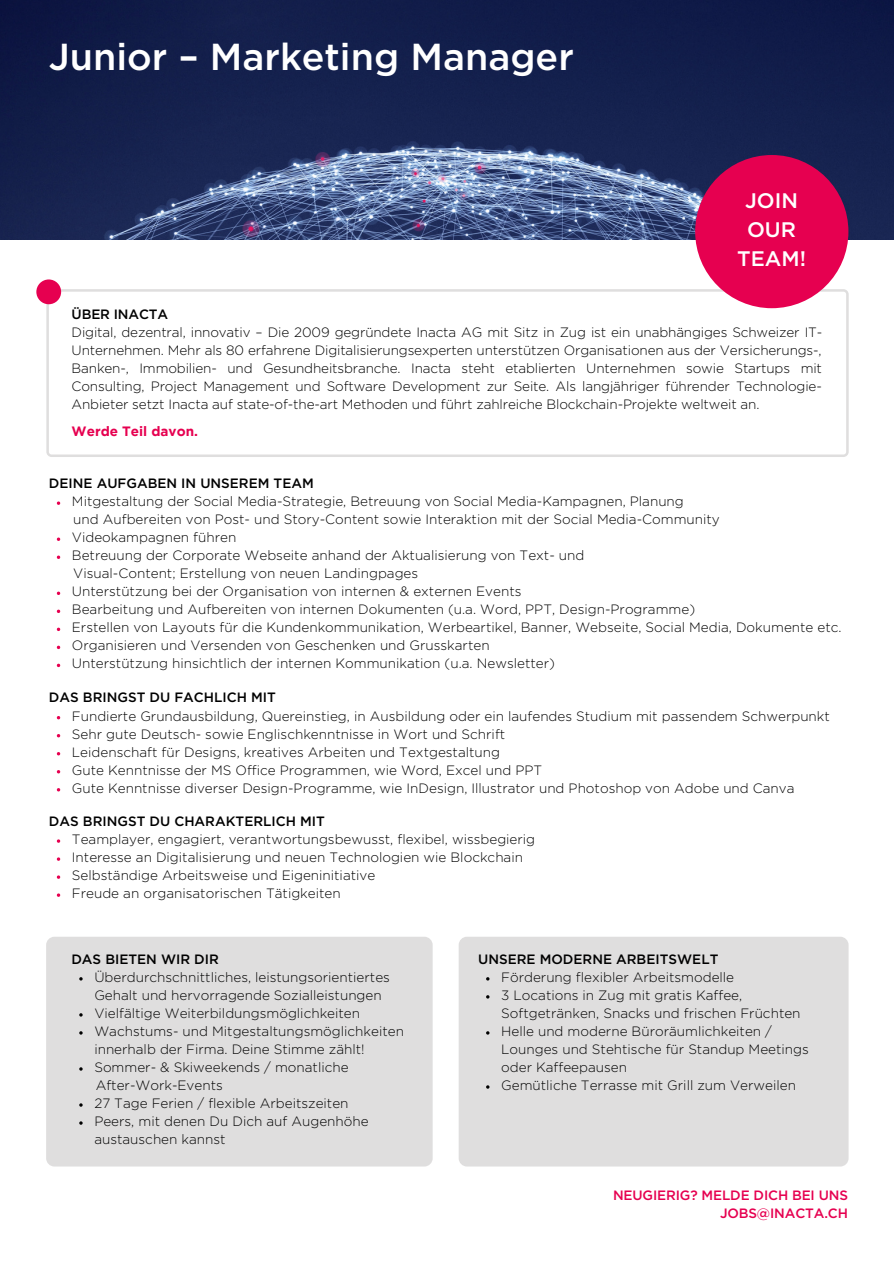
<style>
.page{position:relative;width:894px;height:1264px;background:#fff}
.page>*{position:absolute;margin:0;border:0;box-sizing:border-box;transform-origin:0 0}
.t1{font:500 37.5px "Gotham";color:#fff}
.t2{font:500 21px "Gotham";color:#fff}
.t3{font:300 13.5px/18px "Gotham";color:#000}
.t4{font:500 13.5px "Gotham";color:#000}
.t5{font:500 13.5px "Gotham";letter-spacing:-.01em;color:#e60050}
.t6{font:700 13.5px "Gotham";color:#e60050}
</style>
<div class="page">
<div style="left:46px;top:936px;width:386px;height:230px;background:#dfdede;border-radius:8px"></div>
<div style="left:458px;top:936px;width:390px;height:230px;background:#dfdede;border-radius:8px"></div>
<svg style="left:46px;top:289px;width:802px;height:168px"></svg>
<img style="left:0;top:0;width:893px;height:240px">
<div style="left:695px;top:155px;width:153px;height:153px;background:#e60050;border-radius:50%"></div>
<div style="left:36px;top:279px;width:25px;height:25px;background:#e60050;border-radius:50%"></div>
<svg style="left:57px;top:501px;width:3px;height:4px"></svg>
<svg style="left:57px;top:537px;width:3px;height:4px"></svg>
<svg style="left:57px;top:555px;width:3px;height:4px"></svg>
<svg style="left:57px;top:591px;width:3px;height:4px"></svg>
<svg style="left:57px;top:609px;width:3px;height:4px"></svg>
<svg style="left:57px;top:627px;width:3px;height:4px"></svg>
<svg style="left:57px;top:645px;width:3px;height:4px"></svg>
<svg style="left:57px;top:663px;width:3px;height:4px"></svg>
<svg style="left:79px;top:977px;width:4px;height:3px"></svg>
<svg style="left:79px;top:1013px;width:4px;height:3px"></svg>
<svg style="left:79px;top:1031px;width:4px;height:3px"></svg>
<svg style="left:79px;top:1067px;width:4px;height:3px"></svg>
<svg style="left:79px;top:1103px;width:4px;height:3px"></svg>
<p class="t1" style="left:49px;top:39px;width:526px">Junior – Marketing Manager</p>
<p class="t2" style="left:744px;top:191px;width:54px">JOIN</p>
<p class="t2" style="left:746px;top:220px;width:50px">OUR</p>
<p class="t2" style="left:737px;top:249px;width:70px">TEAM!</p>
<p class="t4" style="left:72px;top:308px;width:98px">ÜBER INACTA</p>
<p class="t3" style="left:72px;top:324px;width:752px;text-align:justify">Digital, dezentral, innovativ – Die 2009 gegründete Inacta AG mit Sitz in Zug ist ein unabhängiges Schweizer IT-Unternehmen. Mehr als 80 erfahrene Digitalisierungsexperten unterstützen Organisationen aus der Versicherungs-, Banken-, Immobilien- und Gesundheitsbranche. Inacta steht etablierten Unternehmen sowie Startups mit Consulting, Project Management und Software Development zur Seite. Als langjähriger führender Technologie-Anbieter setzt Inacta auf state-of-the-art Methoden und führt zahlreiche Blockchain-Projekte weltweit an.</p>
<p class="t6" style="left:72px;top:426px;width:128px">Werde Teil davon.</p>
<p class="t4" style="left:49px;top:477px;width:266px">DEINE AUFGABEN IN UNSEREM TEAM</p>
<p class="t3" style="left:73px;top:511px;width:648px">und Aufbereiten von Post- und Story-Content sowie Interaktion mit der Social Media-Community</p>
<p class="t3" style="left:72px;top:493px;width:613px">Mitgestaltung der Social Media-Strategie, Betreuung von Social Media-Kampagnen, Planung</p>
<p class="t3" style="left:72px;top:529px;width:166px">Videokampagnen führen</p>
<p class="t3" style="left:72px;top:547px;width:514px">Betreuung der Corporate Webseite anhand der Aktualisierung von Text- und</p>
<p class="t3" style="left:72px;top:583px;width:451px">Unterstützung bei der Organisation von internen &amp; externen Events</p>
<p class="t3" style="left:72px;top:601px;width:624px">Bearbeitung und Aufbereiten von internen Dokumenten (u.a. Word, PPT, Design-Programme)</p>
<p class="t3" style="left:72px;top:619px;width:771px">Erstellen von Layouts für die Kundenkommunikation, Werbeartikel, Banner, Webseite, Social Media, Dokumente etc.</p>
<p class="t3" style="left:72px;top:637px;width:419px">Organisieren und Versenden von Geschenken und Grusskarten</p>
<p class="t3" style="left:72px;top:655px;width:484px">Unterstützung hinsichtlich der internen Kommunikation (u.a. Newsletter)</p>
<p class="t3" style="left:73px;top:565px;width:346px">Visual-Content; Erstellung von neuen Landingpages</p>
<p class="t4" style="left:49px;top:691px;width:228px">DAS BRINGST DU FACHLICH MIT</p>
<p class="t3" style="left:72px;top:707px;width:759px">Fundierte Grundausbildung, Quereinstieg, in Ausbildung oder ein laufendes Studium mit passendem Schwerpunkt</p>
<p class="t3" style="left:72px;top:725px;width:435px">Sehr gute Deutsch- sowie Englischkenntnisse in Wort und Schrift</p>
<p class="t3" style="left:72px;top:743px;width:429px">Leidenschaft für Designs, kreatives Arbeiten und Textgestaltung</p>
<p class="t3" style="left:72px;top:761px;width:472px">Gute Kenntnisse der MS Office Programmen, wie Word, Excel und PPT</p>
<p class="t3" style="left:72px;top:779px;width:724px">Gute Kenntnisse diverser Design-Programme, wie InDesign, Illustrator und Photoshop von Adobe und Canva</p>
<p class="t4" style="left:49px;top:815px;width:277px">DAS BRINGST DU CHARAKTERLICH MIT</p>
<p class="t3" style="left:72px;top:830px;width:464px">Teamplayer, engagiert, verantwortungsbewusst, flexibel, wissbegierig</p>
<p class="t3" style="left:72px;top:848px;width:452px">Interesse an Digitalisierung und neuen Technologien wie Blockchain</p>
<p class="t3" style="left:72px;top:866px;width:305px">Selbständige Arbeitsweise und Eigeninitiative</p>
<p class="t3" style="left:72px;top:884px;width:270px">Freude an organisatorischen Tätigkeiten</p>
<p class="t4" style="left:71px;top:952px;width:149px">DAS BIETEN WIR DIR</p>
<p class="t3" style="left:94px;top:968px;width:297px">Überdurchschnittliches, leistungsorientiertes<br>Gehalt und hervorragende Sozialleistungen</p>
<p class="t3" style="left:94px;top:1004px;width:267px">Vielfältige Weiterbildungsmöglichkeiten</p>
<p class="t3" style="left:94px;top:1022px;width:311px">Wachstums- und Mitgestaltungsmöglichkeiten innerhalb der Firma. Deine Stimme zählt!</p>
<p class="t3" style="left:94px;top:1058px;width:256px">Sommer- &amp; Skiweekends / monatliche</p>
<p class="t3" style="left:94px;top:1094px;width:256px">27 Tage Ferien / flexible Arbeitszeiten</p>
<p class="t3" style="left:94px;top:1112px;width:276px">Peers, mit denen Du Dich auf Augenhöhe austauschen kannst</p>
<p class="t3" style="left:96px;top:1076px;width:129px">After-Work-Events</p>
<p class="t4" style="left:478px;top:952px;width:242px">UNSERE MODERNE ARBEITSWELT</p>
<p class="t3" style="left:501px;top:968px;width:234px">Förderung flexibler Arbeitsmodelle</p>
<p class="t3" style="left:501px;top:986px;width:301px">3 Locations in Zug mit gratis Kaffee,<br>Softgetränken, Snacks und frischen Früchten</p>
<p class="t3" style="left:501px;top:1022px;width:309px">Helle und moderne Büroräumlichkeiten /<br>Lounges und Stehtische für Standup Meetings oder Kaffeepausen</p>
<p class="t3" style="left:501px;top:1076px;width:296px">Gemütliche Terrasse mit Grill zum Verweilen</p>
<p class="t5" style="left:613px;top:1189px;width:236px">NEUGIERIG? MELDE DICH BEI UNS</p>
<p class="t5" style="left:719px;top:1207px;width:129px">JOBS@INACTA.CH</p>
</div>
